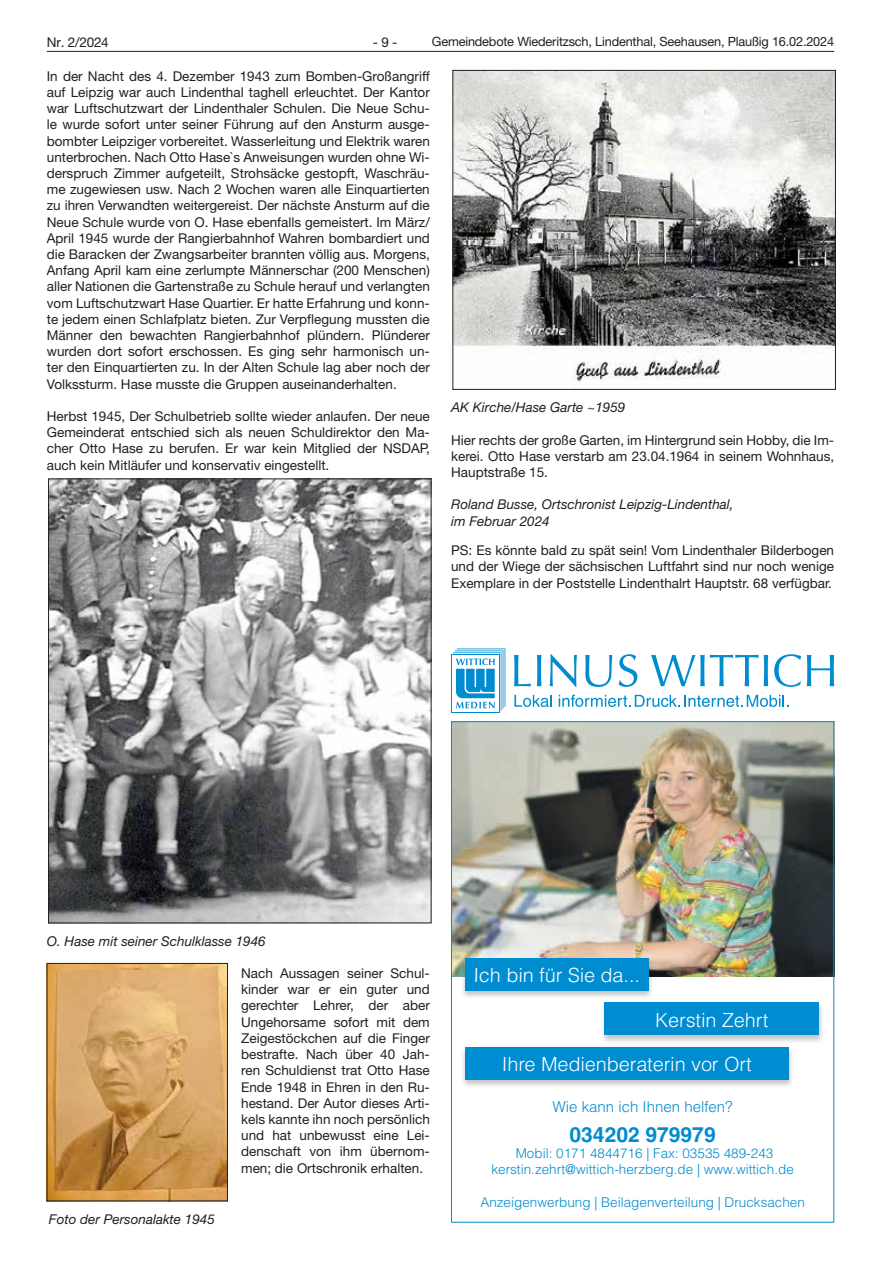
<style>
.page{position:relative;width:881px;height:1263px;background:#fff}
.page>*{position:absolute;margin:0;border:0;box-sizing:border-box;transform-origin:0 0}
.t1{font:700 21px "Helvetica LT";color:#008cd0}
.t2{font:300 19.5px "Helvetica LT";color:#fff}
.t3{font:300 15px "Helvetica LT";color:#008cd0}
.t4{font:13.5px/16.2px "Helvetica Neue LT";color:#231f20;text-align:justify}
.t5{font:italic 13.5px/16.2px "Helvetica Neue LT";color:#231f20}
.t6{font:300 13.5px/16.2px "Helvetica LT";color:#008cd0;text-align:center}
.t7{font:12.75px "Helvetica Neue LT";letter-spacing:-.015em;color:#231f20}
</style>
<div class="page">
<hr style="left:47px;top:51px;width:786px;height:1px;background:#231f20">
<img style="left:454px;top:72px;width:379px;height:315px">
<div style="left:452px;top:70px;width:383px;height:320px;border:1px solid #231f20"></div>
<img style="left:50px;top:481px;width:379px;height:440px">
<img style="left:49px;top:965px;width:176px;height:234px">
<svg style="left:514px;top:655px;width:16px;height:31px"></svg>
<svg style="left:537px;top:655px;width:4px;height:31px"></svg>
<svg style="left:549px;top:654px;width:27px;height:33px"></svg>
<svg style="left:585px;top:655px;width:27px;height:32px"></svg>
<svg style="left:618px;top:654px;width:19px;height:33px"></svg>
<svg style="left:651px;top:655px;width:116px;height:31px"></svg>
<svg style="left:774px;top:654px;width:26px;height:33px"></svg>
<svg style="left:806px;top:655px;width:27px;height:31px"></svg>
<div style="left:451px;top:654px;width:48px;height:58px;background:#008cd0"></div>
<div style="left:452px;top:655px;width:46px;height:57px;background:#fff"></div>
<svg style="left:453px;top:648px;width:52px;height:62px"></svg>
<svg style="left:514px;top:695px;width:37px;height:12px"></svg>
<svg style="left:558px;top:695px;width:230px;height:12px"></svg>
<img style="left:453px;top:723px;width:378px;height:253px">
<div style="left:600px;top:1002px;width:223px;height:42px;background:#231f20;opacity:.26"></div>
<div style="left:604px;top:1002px;width:214px;height:33px;background:#008cd0"></div>
<div style="left:460px;top:957px;width:193px;height:42px;background:#231f20;opacity:.26"></div>
<div style="left:465px;top:958px;width:183px;height:32px;background:#008cd0"></div>
<div style="left:460px;top:1046px;width:333px;height:43px;background:#231f20;opacity:.26"></div>
<div style="left:465px;top:1047px;width:323px;height:32px;background:#008cd0"></div>
<p class="t4" style="left:47px;top:34px;width:63px">Nr. 2/2024</p>
<p class="t4" style="left:372px;top:34px;width:26px">- 9 -</p>
<p class="t7" style="left:431px;top:34px;width:403px">Gemeindebote Wiederitzsch, Lindenthal, Seehausen, Plaußig 16.02.2024</p>
<p class="t4" style="left:47px;top:68px;width:384px">In der Nacht des 4. Dezember 1943 zum Bomben-Großangriff auf Leipzig war auch Lindenthal taghell erleuchtet. Der Kantor war Luftschutzwart der Lindenthaler Schulen. Die Neue Schu&shy;le wurde sofort unter seiner Führung auf den Ansturm ausge&shy;bombter Leipziger vorbereitet. Wasserleitung und Elektrik waren unterbrochen. Nach Otto Hase`s Anweisungen wurden ohne Wi&shy;derspruch Zimmer aufgeteilt, Strohsäcke gestopft, Waschräu&shy;me zugewiesen usw. Nach 2 Wochen waren alle Einquartierten zu ihren Verwandten weitergereist. Der nächste Ansturm auf die Neue Schule wurde von O. Hase ebenfalls gemeistert. Im März/ April 1945 wurde der Rangierbahnhof Wahren bombardiert und die Baracken der Zwangsarbeiter brannten völlig aus. Morgens, Anfang April kam eine zerlumpte Männerschar (200 Menschen) aller Nationen die Gartenstraße zu Schule herauf und verlangten vom Luftschutzwart Hase Quartier. Er hatte Erfahrung und konn&shy;te jedem einen Schlafplatz bieten. Zur Verpflegung mussten die Männer den bewachten Rangierbahnhof plündern. Plünderer wurden dort sofort erschossen. Es ging sehr harmonisch un&shy;ter den Einquartierten zu. In der Alten Schule lag aber noch der Volkssturm. Hase musste die Gruppen auseinanderhalten.</p>
<p class="t4" style="left:47px;top:408px;width:384px">Herbst 1945, Der Schulbetrieb sollte wieder anlaufen. Der neue Gemeinderat entschied sich als neuen Schuldirektor den Ma&shy;cher Otto Hase zu berufen. Er war kein Mitglied der NSDAP, auch kein Mitläufer und konservativ eingestellt.</p>
<p class="t5" style="left:451px;top:399px;width:176px">AK Kirche/Hase Garte ~1959</p>
<p class="t4" style="left:451px;top:431px;width:384px">Hier rechts der große Garten, im Hintergrund sein Hobby, die Im&shy;kerei. Otto Hase verstarb am 23.04.1964 in seinem Wohnhaus, Hauptstraße 15.</p>
<p class="t5" style="left:451px;top:496px;width:284px">Roland Busse, Ortschronist Leipzig-Lindenthal, im Februar 2024</p>
<p class="t4" style="left:451px;top:542px;width:384px">PS: Es könnte bald zu spät sein! Vom Lindenthaler Bilderbogen und der Wiege der sächsischen Luftfahrt sind nur noch wenige Exemplare in der Poststelle Lindenthalrt Hauptstr. 68 verfügbar.</p>
<p class="t5" style="left:47px;top:932px;width:220px">O. Hase mit seiner Schulklasse 1946</p>
<p class="t4" style="left:241px;top:965px;width:190px">Nach Aussagen seiner Schul&shy;kinder war er ein guter und gerechter Lehrer, der aber Ungehorsame sofort mit dem Zeigestöckchen auf die Finger bestrafte. Nach über 40 Jah&shy;ren Schuldienst trat Otto Hase Ende 1948 in Ehren in den Ru&shy;hestand. Der Autor dieses Arti&shy;kels kannte ihn noch persönlich und hat unbewusst eine Lei&shy;denschaft von ihm übernom&shy;men; die Ortschronik erhalten.</p>
<p class="t5" style="left:49px;top:1211px;width:167px">Foto der Personalakte 1945</p>
<h2 class="t2" style="left:473px;top:963px;width:168px">Ich bin für Sie da...</h2>
<h2 class="t2" style="left:654px;top:1007px;width:115px">Kerstin Zehrt</h2>
<h2 class="t2" style="left:501px;top:1052px;width:251px">Ihre Medienberaterin vor Ort</h2>
<p class="t3" style="left:552px;top:1098px;width:182px">Wie kann ich Ihnen helfen?</p>
<h1 class="t1" style="left:569px;top:1121px;width:147px">034202 979979</h1>
<p class="t6" style="left:491px;top:1145px;width:304px">Mobil: 0171 4844716 | Fax: 03535 489-243 kerstin.zehrt@wittich-herzberg.de | www.wittich.de</p>
<p class="t6" style="left:480px;top:1193px;width:326px">Anzeigenwerbung | Beilagenverteilung | Drucksachen</p>
</div>
